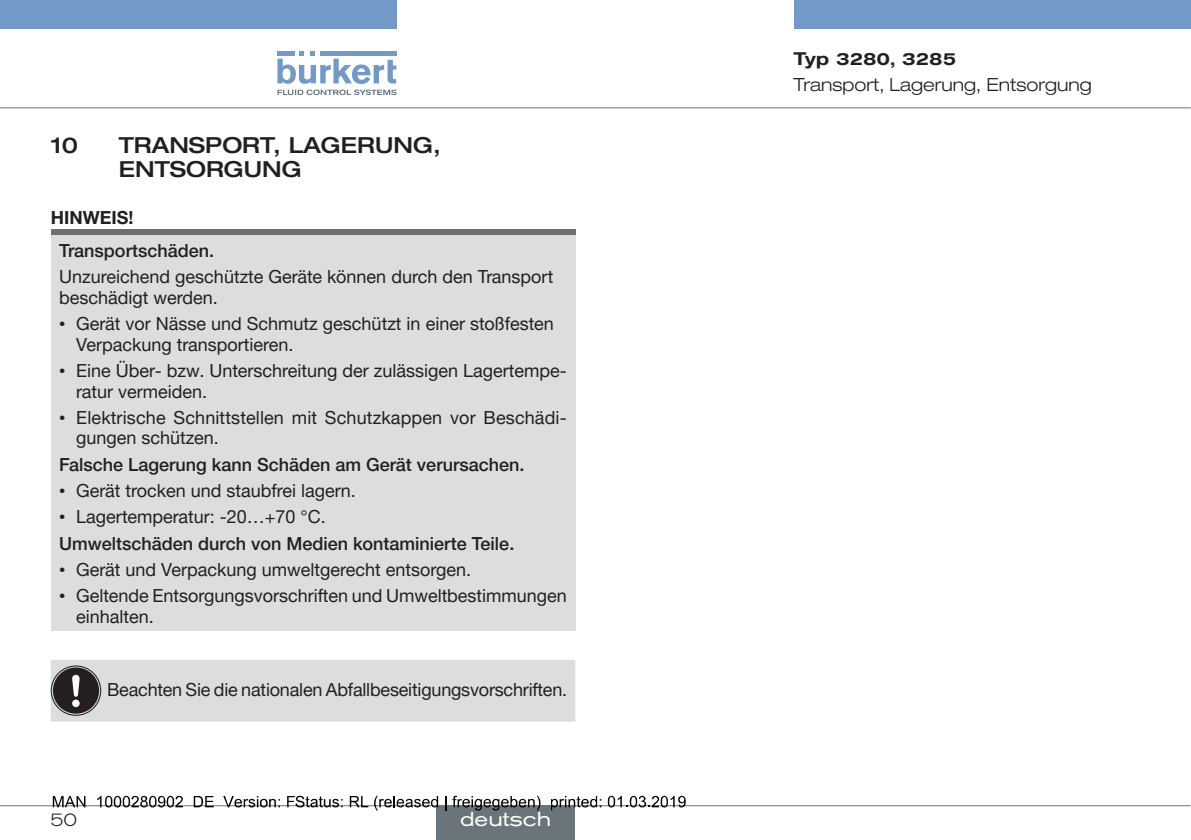
<style>
.page{position:relative;width:1191px;height:840px;background:#fff}
.page>*{position:absolute;margin:0;border:0;box-sizing:border-box;transform-origin:0 0}
.t1{font:500 expanded 22px/23.6px "Helvetica Neue LTW1 G";color:#231f20}
.t2{font:expanded 20px "Akzidenz Grotesk BQ";color:#fff}
.t3{font:18px/20.6px "Helvetica Neue LTW1 G";color:#231f20}
.t4{font:500 18px/26.2px "Helvetica Neue LTW1 G";color:#231f20}
.t5{font:300 expanded 18px "Helvetica Neue LTW1 G";color:#231f20}
.t6{font:500 expanded 18px "Akzidenz Grotesk BQ";color:#231f20}
.t7{font:700 18px "Helvetica Neue LTW1 G";color:#231f20}
.t8{font:300 expanded 18px "Akzidenz Grotesk BQ";color:#231f20}
.s1{font-family:"Arial Unicode MS"}
.s2{font-family:"Arial Unicode MS";font-weight:400}
.s3{font-weight:400}
</style>
<div class="page">
<svg style="left:1190px;top:0;width:1px;height:28px"></svg>
<div style="left:0;top:0;width:396px;height:28px;background:#739ac7"></div>
<div style="left:793px;top:0;width:397px;height:28px;background:#739ac7"></div>
<svg style="left:277px;top:51px;width:119px;height:44px"></svg>
<hr style="left:0;top:107px;width:1190px;height:1px;background:#6a747b">
<div style="left:51px;top:229px;width:524px;height:6px;background:#6d6f71"></div>
<div style="left:51px;top:235px;width:524px;height:396px;background:#dcddde"></div>
<div style="left:51px;top:660px;width:524px;height:61px;background:#dcddde"></div>
<hr style="left:0;top:804px;width:1190px;height:1px;background:#6a747b">
<div style="left:436px;top:805px;width:139px;height:34px;background:#6a747b"></div>
<svg style="left:53px;top:796px;width:32px;height:10px"></svg>
<svg style="left:97px;top:795px;width:86px;height:12px"></svg>
<svg style="left:194px;top:796px;width:20px;height:10px"></svg>
<svg style="left:223px;top:796px;width:57px;height:11px"></svg>
<svg style="left:287px;top:795px;width:55px;height:12px"></svg>
<svg style="left:350px;top:796px;width:18px;height:10px"></svg>
<svg style="left:374px;top:795px;width:64px;height:15px"></svg>
<svg style="left:445px;top:796px;width:1px;height:14px"></svg>
<svg style="left:452px;top:795px;width:88px;height:15px"></svg>
<svg style="left:551px;top:796px;width:50px;height:14px"></svg>
<svg style="left:607px;top:795px;width:78px;height:12px"></svg>
<p class="t1" style="left:51px;top:133px;width:29px">10</p>
<p class="t1" style="left:119px;top:133px;width:323px">TRANSPORT, LAG ERUNG ,<br>ENTSORG UNG</p>
<p class="t7" style="left:51px;top:206px;width:84px">HINWEIS!</p>
<p class="t4" style="left:59px;top:237px;width:156px">Transportschäden.</p>
<p class="t3" style="left:59px;top:266px;width:495px">Unzureichend geschützte Geräte können durch den Transport beschädigt werden.</p>
<p class="t3" style="left:76px;top:313px;width:479px;text-indent:-17px"><span class="s1">•</span> Gerät vor Nässe und Schmutz geschützt in einer stoßfesten<br>Verpackung transportieren.</p>
<p class="t3" style="left:76px;top:360px;width:492px;text-indent:-17px"><span class="s1">•</span> Eine Über- bzw. Unterschreitung der zulässigen Lagertempe&shy;ratur vermeiden.</p>
<p class="t3" style="left:76px;top:407px;width:492px;text-indent:-17px"><span class="s1">•</span> Elektrische Schnittstellen mit Schutzkappen vor Beschädi&shy;gungen schützen.</p>
<p class="t4" style="left:59px;top:451px;width:467px">Falsche Lagerung kann Schäden am Gerät verursachen.</p>
<p class="t3" style="left:59px;top:480px;width:298px"><span class="s1">•</span> Gerät trocken und staubfrei lagern.</p>
<p class="t4" style="left:59px;top:503px;width:456px"><span class="s2">•</span> <span class="s3">Lagertemperatur: -20…+70 °C.<br></span>Umweltschäden durch von Medien kontaminierte Teile.</p>
<p class="t3" style="left:59px;top:558px;width:413px"><span class="s1">•</span> Gerät und Verpackung umweltgerecht entsorgen.</p>
<p class="t3" style="left:76px;top:585px;width:492px;text-indent:-17px"><span class="s1">•</span> Geltende Entsorgungsvorschriften und Umweltbestimmungen einhalten.</p>
<p class="t3" style="left:107px;top:678px;width:461px">Beachten Sie die nationalen Abfallbeseitigungsvorschriften.</p>
<p class="t8" style="left:51px;top:808px;width:28px">50</p>
<p class="t2" style="left:460px;top:807px;width:93px">deutsch</p>
<p class="t6" style="left:793px;top:48px;width:164px">Typ 3280, 3285</p>
<p class="t5" style="left:793px;top:74px;width:300px">Transport, Lagerung, Entsorgung</p>
</div>
